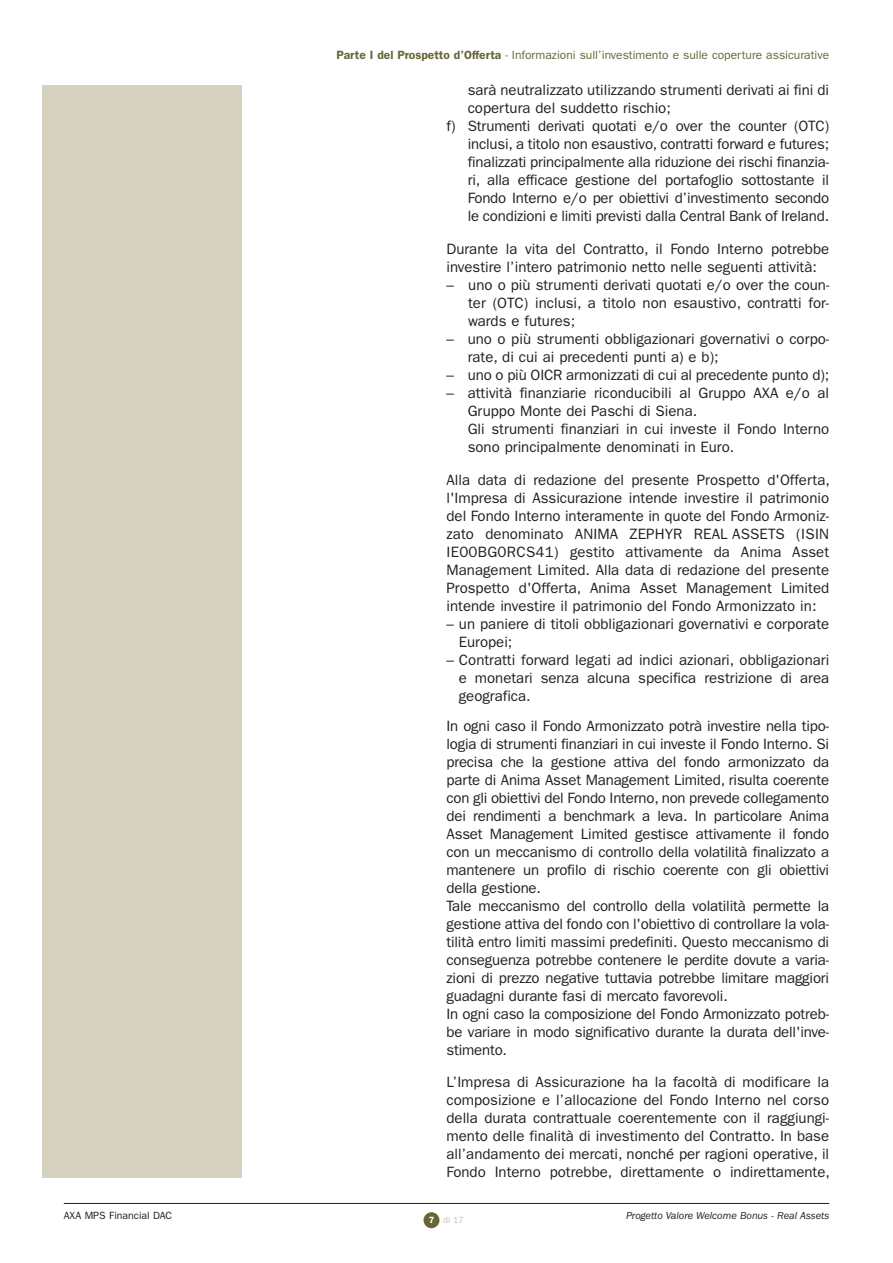
<style>
.page{position:relative;width:893px;height:1263px;background:#fff}
.page>*{position:absolute;margin:0;border:0;box-sizing:border-box;transform-origin:0 0}
.t1{font:15px/18px "Franklin Gothic";letter-spacing:-.01em;color:#231f20}
.t2{font:12px "Franklin Gothic";color:#676637}
.t3{font:italic 10.5px "Franklin Gothic";color:#231f20}
.t4{font:10.5px "Franklin Gothic";color:#231f20}
.t5{font:9px "Franklin Gothic";color:#c6c2ac}
.s1{font-weight:600}
.s2{font-weight:600;color:#fff}
</style>
<div class="page">
<div style="left:423px;top:1212px;width:16px;height:16px;background:#676637;border-radius:50%"></div>
<div style="left:43px;top:85px;width:199px;height:1093px;background:#d5d2c2"></div>
<hr style="left:64px;top:1203px;width:765px;height:1px;background:#231f20">
<p class="t2" style="left:337px;top:51px;width:494px"><span class="s1">Parte I del Prospetto d’Offerta</span> - Informazioni sull’investimento e sulle coperture assicurative</p>
<p class="t1" style="left:468px;top:82px;width:363px">sarà neutralizzato utilizzando strumenti derivati ai fini di</p>
<p class="t1" style="left:468px;top:100px;width:205px">copertura del suddetto rischio;</p>
<p class="t1" style="left:446px;top:118px;width:384px">f) Strumenti derivati quotati e/o over the counter (OTC)</p>
<p class="t1" style="left:468px;top:136px;width:363px">inclusi, a titolo non esaustivo, contratti forward e futures;</p>
<p class="t1" style="left:468px;top:154px;width:363px">finalizzati principalmente alla riduzione dei rischi finanzia-</p>
<p class="t1" style="left:468px;top:172px;width:363px">ri, alla efficace gestione del portafoglio sottostante il</p>
<p class="t1" style="left:468px;top:190px;width:363px">Fondo Interno e/o per obiettivi d’investimento secondo</p>
<p class="t1" style="left:468px;top:208px;width:363px">le condizioni e limiti previsti dalla Central Bank of Ireland.</p>
<p class="t1" style="left:446px;top:241px;width:384px">Durante la vita del Contratto, il Fondo Interno potrebbe investire l’intero patrimonio netto nelle seguenti attività:</p>
<p class="t1" style="left:468px;top:277px;width:363px;text-align:justify;text-indent:-22px">– uno o più strumenti derivati quotati e/o over the coun&shy;ter (OTC) inclusi, a titolo non esaustivo, contratti for&shy;wards e futures;</p>
<p class="t1" style="left:468px;top:331px;width:363px;text-indent:-21px">– uno o più strumenti obbligazionari governativi o corpo&shy;rate, di cui ai precedenti punti a) e b);</p>
<p class="t1" style="left:446px;top:367px;width:384px">– uno o più OICR armonizzati di cui al precedente punto d);</p>
<p class="t1" style="left:468px;top:385px;width:363px;text-indent:-21px">– attività finanziarie riconducibili al Gruppo AXA e/o al Gruppo Monte dei Paschi di Siena.<br>Gli strumenti finanziari in cui investe il Fondo Interno sono principalmente denominati in Euro.</p>
<p class="t1" style="left:446px;top:472px;width:385px;text-align:justify">Alla data di redazione del presente Prospetto d'Offerta, l'Impresa di Assicurazione intende investire il patrimonio del Fondo Interno interamente in quote del Fondo Armoniz&shy;zato denominato ANIMA ZEPHYR REAL ASSETS (ISIN IE00BG0RCS41) gestito attivamente da Anima Asset Management Limited. Alla data di redazione del presente Prospetto d'Offerta, Anima Asset Management Limited intende investire il patrimonio del Fondo Armonizzato in:</p>
<p class="t1" style="left:459px;top:616px;width:372px;text-indent:-12px">– un paniere di titoli obbligazionari governativi e corporate<br>Europei;</p>
<p class="t1" style="left:459px;top:652px;width:372px;text-align:justify;text-indent:-12px">– Contratti forward legati ad indici azionari, obbligazionari e monetari senza alcuna specifica restrizione di area geografica.</p>
<p class="t1" style="left:446px;top:718px;width:384px">In ogni caso il Fondo Armonizzato potrà investire nella tipo&shy;logia di strumenti finanziari in cui investe il Fondo Interno. Si precisa che la gestione attiva del fondo armonizzato da parte di Anima Asset Management Limited, risulta coerente con gli obiettivi del Fondo Interno, non prevede collegamento dei rendimenti a benchmark a leva. In particolare Anima Asset Management Limited gestisce attivamente il fondo con un meccanismo di controllo della volatilità finalizzato a mantenere un profilo di rischio coerente con gli obiettivi della gestione.<br>Tale meccanismo del controllo della volatilità permette la gestione attiva del fondo con l'obiettivo di controllare la vola&shy;tilità entro limiti massimi predefiniti. Questo meccanismo di conseguenza potrebbe contenere le perdite dovute a varia&shy;zioni di prezzo negative tuttavia potrebbe limitare maggiori guadagni durante fasi di mercato favorevoli.<br>In ogni caso la composizione del Fondo Armonizzato potreb&shy;be variare in modo significativo durante la durata dell'inve&shy;stimento.</p>
<p class="t1" style="left:446px;top:1074px;width:385px;text-align:justify">L’Impresa di Assicurazione ha la facoltà di modificare la composizione e l’allocazione del Fondo Interno nel corso della durata contrattuale coerentemente con il raggiungi&shy;mento delle finalità di investimento del Contratto. In base all’andamento dei mercati, nonché per ragioni operative, il Fondo Interno potrebbe, direttamente o indirettamente,</p>
<p class="t4" style="left:64px;top:1211px;width:110px">AXA MPS Financial DAC</p>
<p class="t3" style="left:626px;top:1211px;width:205px">Progetto Valore Welcome Bonus - Real Assets</p>
<p class="t5" style="left:429px;top:1217px;width:37px"><span class="s2">7</span> di 17</p>
</div>
